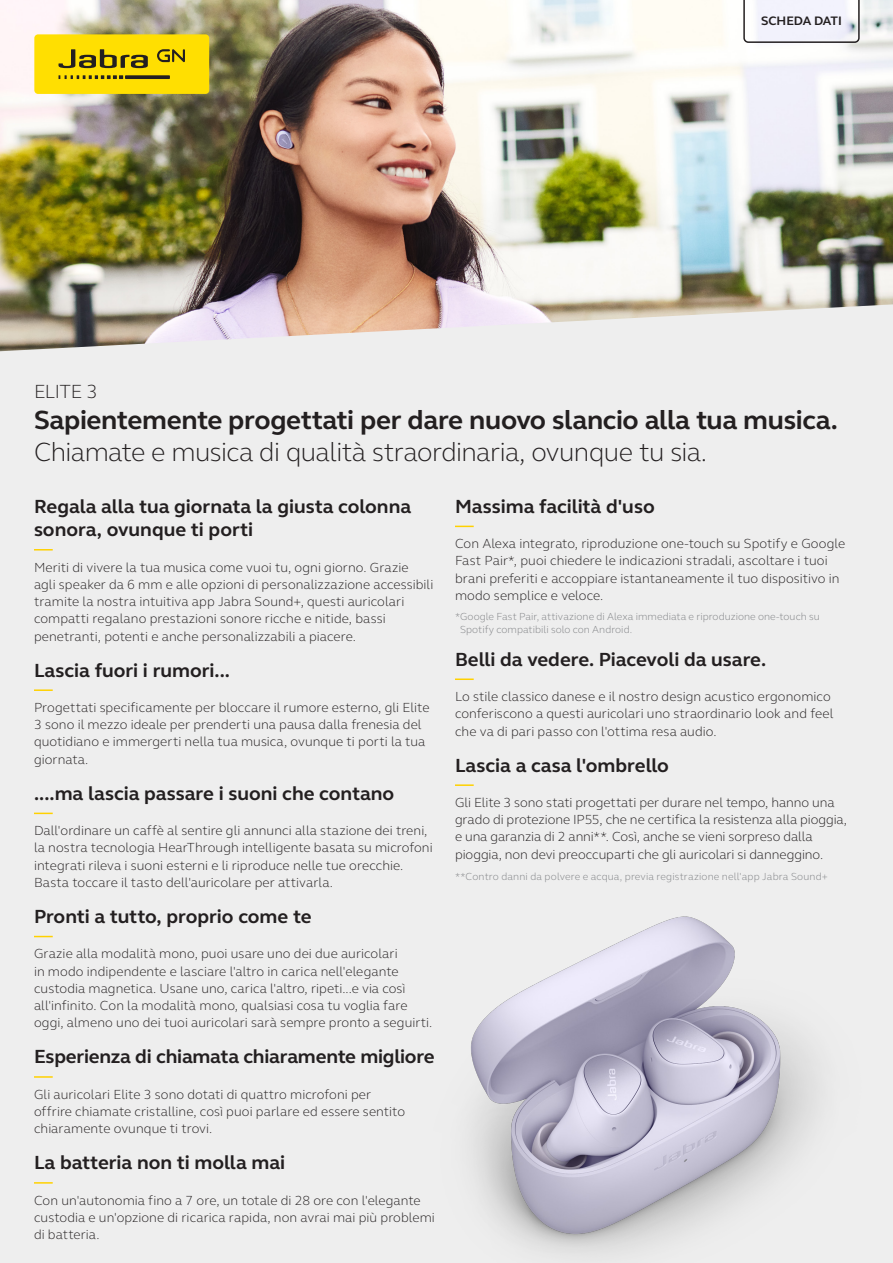
<style>
.page{position:relative;width:893px;height:1263px;background:#eee}
.page>*{position:absolute;margin:0;border:0;box-sizing:border-box;transform-origin:0 0}
.t1{font:700 27px "GN Elliot";letter-spacing:-.015em;color:#231f20}
.t2{font:300 27px "GN Elliot";letter-spacing:-.025em;color:#231f20}
.Headlines_Body{font:700 19.5px/23.4px "GN Elliot";letter-spacing:-.005em;color:#231f20}
.Body_Copy{font:700 19.5px "GN Elliot";color:#231f20}
.t3{font:300 19.5px "GN Elliot";letter-spacing:-.025em;color:#231f20}
.Body_Copy-2{font:300 13.5px/17.2px "GN Elliot";letter-spacing:.005em;color:#231f20}
.Tag1{font:700 12.6px "GN Elliot";letter-spacing:-.01em;color:#231f20}
.Body_Copy-3{font:300 10.5px/12.6px "GN Elliot";letter-spacing:.005em;color:#808285}
</style>
<div class="page">
<img style="left:0;top:0;width:893px;height:351px">
<svg style="left:34px;top:549px;width:19px;height:1px"></svg>
<svg style="left:34px;top:689px;width:19px;height:2px"></svg>
<svg style="left:34px;top:813px;width:19px;height:1px"></svg>
<svg style="left:34px;top:936px;width:19px;height:1px"></svg>
<svg style="left:34px;top:1076px;width:19px;height:2px"></svg>
<svg style="left:34px;top:1182px;width:19px;height:1px"></svg>
<svg style="left:455px;top:526px;width:19px;height:1px"></svg>
<svg style="left:455px;top:678px;width:19px;height:2px"></svg>
<svg style="left:743px;top:0;width:117px;height:43px"></svg>
<div style="left:34px;top:34px;width:175px;height:60px;background:#ffdf01;border-radius:4px"></div>
<svg style="left:59px;top:49px;width:89px;height:19px"></svg>
<svg style="left:59px;top:75px;width:64px;height:4px"></svg>
<svg style="left:125px;top:75px;width:45px;height:4px"></svg>
<svg style="left:157px;top:49px;width:28px;height:13px"></svg>
<img style="left:455px;top:784px;width:364px;height:470px">
<p class="Tag1" style="left:761px;top:13px;width:82px">SCHEDA DATI</p>
<p class="t3" style="left:34px;top:378px;width:65px">ELITE 3</p>
<p class="t1" style="left:34px;top:402px;width:805px">Sapientemente progettati per dare nuovo slancio alla tua musica.</p>
<p class="t2" style="left:34px;top:433px;width:675px">Chiamate e musica di qualità straordinaria, ovunque tu sia.</p>
<p class="Headlines_Body" style="left:34px;top:494px;width:379px">Regala alla tua giornata la giusta colonna sonora, ovunque ti porti</p>
<p class="Body_Copy-2" style="left:34px;top:558px;width:401px">Meriti di vivere la tua musica come vuoi tu, ogni giorno. Grazie agli speaker da 6 mm e alle opzioni di personalizzazione accessibili tramite la nostra intuitiva app Jabra Sound+, questi auricolari compatti regalano prestazioni sonore ricche e nitide, bassi penetranti, potenti e anche personalizzabili a piacere.</p>
<p class="Headlines_Body" style="left:34px;top:658px;width:198px">Lascia fuori i rumori...</p>
<p class="Body_Copy-2" style="left:34px;top:698px;width:397px">Progettati specificamente per bloccare il rumore esterno, gli Elite 3 sono il mezzo ideale per prenderti una pausa dalla frenesia del quotidiano e immergerti nella tua musica, ovunque ti porti la tua giornata.</p>
<p class="Headlines_Body" style="left:34px;top:781px;width:362px">....ma lascia passare i suoni che contano</p>
<p class="Body_Copy-2" style="left:34px;top:821px;width:400px">Dall'ordinare un caffè al sentire gli annunci alla stazione dei treni, la nostra tecnologia HearThrough intelligente basata su microfoni integrati rileva i suoni esterni e li riproduce nelle tue orecchie.<br>Basta toccare il tasto dell'auricolare per attivarla.</p>
<p class="Headlines_Body" style="left:34px;top:904px;width:279px">Pronti a tutto, proprio come te</p>
<p class="Body_Copy-2" style="left:34px;top:945px;width:400px">Grazie alla modalità mono, puoi usare uno dei due auricolari<br>in modo indipendente e lasciare l'altro in carica nell'elegante custodia magnetica. Usane uno, carica l'altro, ripeti...e via così all'infinito. Con la modalità mono, qualsiasi cosa tu voglia fare oggi, almeno uno dei tuoi auricolari sarà sempre pronto a seguirti.</p>
<p class="Headlines_Body" style="left:34px;top:1045px;width:402px">Esperienza di chiamata chiaramente migliore</p>
<p class="Body_Copy-2" style="left:34px;top:1085px;width:373px">Gli auricolari Elite 3 sono dotati di quattro microfoni per offrire chiamate cristalline, così puoi parlare ed essere sentito chiaramente ovunque ti trovi.</p>
<p class="Headlines_Body" style="left:34px;top:1151px;width:253px">La batteria non ti molla mai</p>
<p class="Body_Copy-2" style="left:34px;top:1191px;width:402px">Con un'autonomia fino a 7 ore, un totale di 28 ore con l'elegante custodia e un'opzione di ricarica rapida, non avrai mai più problemi di batteria.</p>
<p class="Headlines_Body" style="left:455px;top:494px;width:201px">Massima facilità d'uso</p>
<p class="Body_Copy-2" style="left:455px;top:534px;width:392px">Con Alexa integrato, riproduzione one-touch su Spotify e Google Fast Pair*, puoi chiedere le indicazioni stradali, ascoltare i tuoi brani preferiti e accoppiare istantaneamente il tuo dispositivo in modo semplice e veloce.</p>
<p class="Body_Copy-3" style="left:460px;top:610px;width:361px;text-indent:-5px">*Google Fast Pair, attivazione di Alexa immediata e riproduzione one-touch su<br>Spotify compatibili solo con Android.</p>
<p class="Body_Copy" style="left:455px;top:646px;width:313px">Belli da vedere. Piacevoli da usare.</p>
<p class="Body_Copy-2" style="left:455px;top:687px;width:380px">Lo stile classico danese e il nostro design acustico ergonomico conferiscono a questi auricolari uno straordinario look and feel che va di pari passo con l'ottima resa audio.</p>
<p class="Headlines_Body" style="left:455px;top:753px;width:215px">Lascia a casa l'ombrello</p>
<p class="Body_Copy-2" style="left:455px;top:793px;width:394px">Gli Elite 3 sono stati progettati per durare nel tempo, hanno una grado di protezione IP55, che ne certifica la resistenza alla pioggia, e una garanzia di 2 anni**. Così, anche se vieni sorpreso dalla pioggia, non devi preoccuparti che gli auricolari si danneggino.</p>
<p class="Body_Copy-3" style="left:455px;top:870px;width:374px">**Contro danni da polvere e acqua, previa registrazione nell'app Jabra Sound+</p>
</div>
